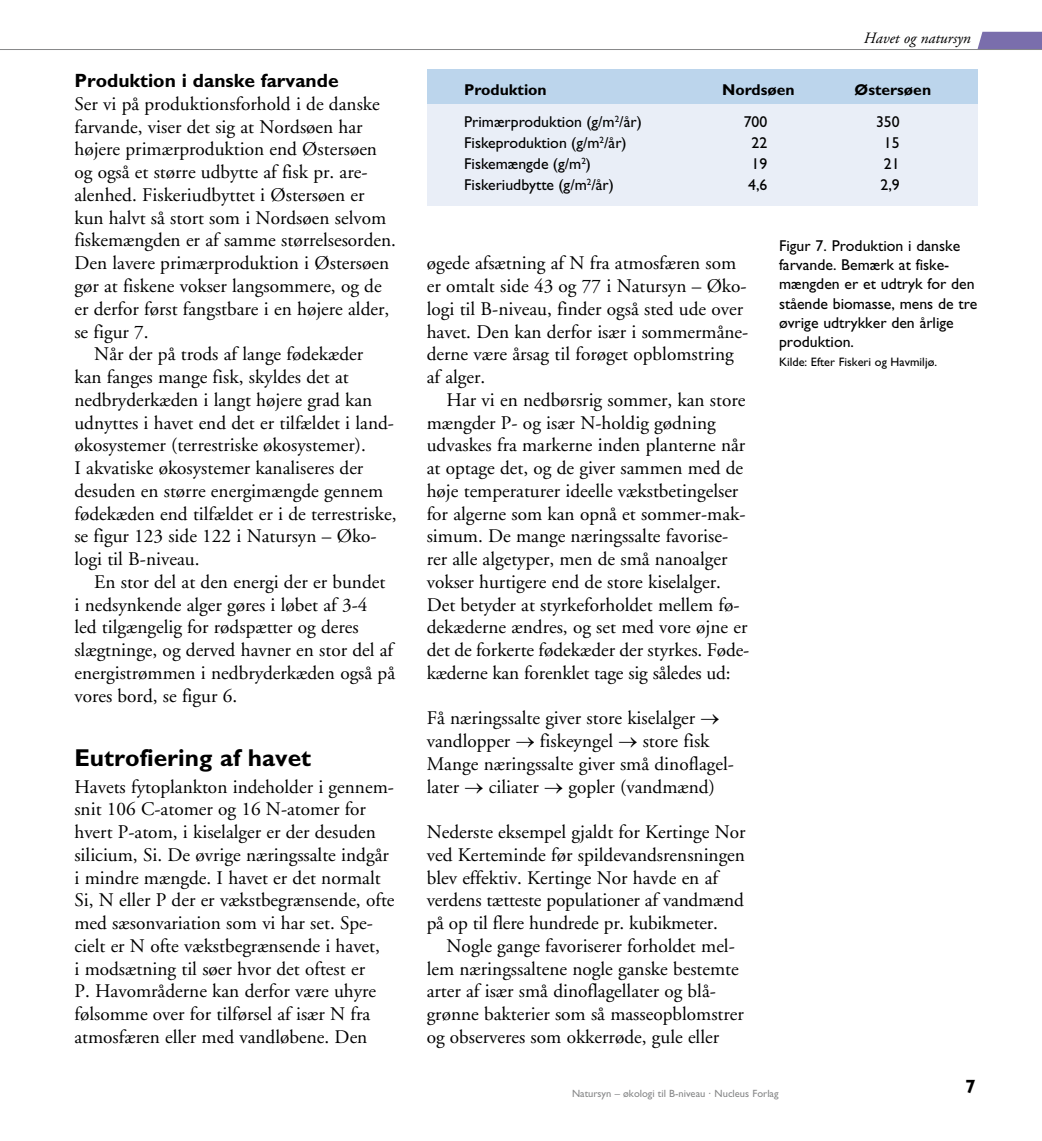
<style>
.page{position:relative;width:1042px;height:1141px;background:#fff}
.page>*{position:absolute;margin:0;border:0;box-sizing:border-box;transform-origin:0 0}
.t1{font:700 24.5px "Gill Sans";color:#000}
.t2{font:19.25px/22.8px "Adobe Garamond";color:#000}
.t3{font:700 19.25px "Gill Sans";color:#000}
.t4{font:15.75px/21px "Gill Sans";color:#000}
.t5{font:700 15.75px "Gill Sans";color:#000}
.t6{font:italic 15.75px "Adobe Garamond";color:#000}
.t7{font:12.25px "Gill Sans";color:#000}
.t8{font:10.5px "Gill Sans";color:#878889}
</style>
<div class="page">
<svg style="left:977px;top:32px;width:65px;height:17px"></svg>
<hr style="left:0;top:49px;width:1042px;height:1px;background:#878889">
<div style="left:427px;top:70px;width:550px;height:135px;background:#e9eef7"></div>
<div style="left:427px;top:69px;width:550px;height:35px;background:#bcd5ec"></div>
<p class="t3" style="left:74px;top:69px;width:266px">Produktion i danske farvande</p>
<p class="t2" style="left:74px;top:93px;width:307px">Ser vi på produktionsforhold i de danske</p>
<p class="t2" style="left:74px;top:116px;width:290px">farvande, viser det sig at Nordsøen har</p>
<p class="t2" style="left:74px;top:139px;width:304px">højere primærproduktion end Østersøen</p>
<p class="t2" style="left:74px;top:161px;width:295px">og også et større udbytte af fisk pr. are-</p>
<p class="t2" style="left:74px;top:184px;width:292px">alenhed. Fiskeriud-byttet i Østersøen er</p>
<p class="t2" style="left:74px;top:207px;width:313px">kun halvt så stort som i Nordsøen selvom</p>
<p class="t2" style="left:74px;top:230px;width:323px">fiskemængden er af samme størrelsesorden.</p>
<p class="t2" style="left:74px;top:252px;width:316px">Den lavere primærproduktion i Østersøen</p>
<p class="t2" style="left:74px;top:275px;width:309px">gør at fiskene vokser langsommere, og de</p>
<p class="t2" style="left:74px;top:298px;width:316px">er derfor først fangstbare i en højere alder,</p>
<p class="t2" style="left:74px;top:321px;width:76px">se figur 7.</p>
<p class="t2" style="left:94px;top:343px;width:270px">Når der på trods af lange fødekæder</p>
<p class="t2" style="left:74px;top:366px;width:276px">kan fanges mange fisk, skyldes det at</p>
<p class="t2" style="left:74px;top:389px;width:299px">nedbryderkæ-den i langt højere grad kan</p>
<p class="t2" style="left:74px;top:412px;width:321px">udnyttes i havet end det er tilfældet i land-</p>
<p class="t2" style="left:74px;top:434px;width:293px">økosystemer (terrestriske økosystemer).</p>
<p class="t2" style="left:74px;top:457px;width:290px">I akvatiske økosystemer kanaliseres der</p>
<p class="t2" style="left:74px;top:480px;width:310px">desuden en større energimængde gennem</p>
<p class="t2" style="left:74px;top:503px;width:323px">fødekæden end tilfældet er i de terrestriske,</p>
<p class="t2" style="left:74px;top:525px;width:304px">se figur 123 side 122 i Natursyn – Øko-</p>
<p class="t2" style="left:74px;top:548px;width:127px">logi til B-niveau.</p>
<p class="t2" style="left:94px;top:571px;width:292px">En stor del at den energi der er bundet</p>
<p class="t2" style="left:74px;top:594px;width:295px">i nedsynkende alger gøres i løbet af 3-4</p>
<p class="t2" style="left:74px;top:616px;width:286px">led til-gængelig for rødspætter og deres</p>
<p class="t2" style="left:74px;top:639px;width:320px">slægtninge, og derved havner en stor del af</p>
<p class="t2" style="left:74px;top:662px;width:322px">energistrømmen i nedbryderkæden også på</p>
<p class="t2" style="left:74px;top:685px;width:164px">vores bord, se figur 6.</p>
<p class="t1" style="left:74px;top:743px;width:238px">Eutrofiering af havet</p>
<p class="t2" style="left:74px;top:776px;width:322px">Havets fytoplankton indeholder i gennem&shy;snit 106 C-atomer og 16 N-atomer for hvert P-atom, i kiselalger er der desuden silicium, Si. De øvrige næringssalte indgår i mindre mængde. I havet er det normalt Si, N eller P der er vækst-begrænsende, ofte med sæsonvariation som vi har set. Spe&shy;cielt er N ofte vækstbegrænsende i havet,<br>i modsætning til søer hvor det oftest er<br>P. Havområderne kan derfor være uhyre følsomme over for tilførsel af især N fra atmosfæren eller med vandløbene. Den</p>
<p class="t5" style="left:464px;top:80px;width:84px">Produktion</p>
<p class="t4" style="left:464px;top:111px;width:179px">Primærproduktion (g/m<sup>2</sup>/år)<br>Fiskeproduktion (g/m<sup>2</sup>/år)<br>Fiskemængde (g/m<sup>2</sup>)<br>Fiskeriudbytte (g/m<sup>2</sup>/år)</p>
<p class="t6" style="left:864px;top:30px;width:109px">Havet og natursyn</p>
<p class="t5" style="left:722px;top:80px;width:74px">Nordsøen</p>
<p class="t5" style="left:854px;top:80px;width:78px">Østersøen</p>
<p class="t4" style="left:876px;top:111px;width:25px;text-align:justify">350<br>15<br>21<br>2,9</p>
<p class="t4" style="left:744px;top:111px;width:25px;text-align:justify">700<br>22<br>19<br>4,6</p>
<p class="t2" style="left:427px;top:252px;width:323px">øgede afsætning af N fra atmosfæren som er omtalt side 43 og 77 i Natursyn – Øko&shy;logi til B-niveau, finder også sted ude over havet. Den kan derfor især i sommermåne&shy;derne være årsag til forøget opblom-string af alger.</p>
<p class="t2" style="left:427px;top:389px;width:323px;text-indent:20px">Har vi en nedbørsrig sommer, kan store mængder P- og især N-holdig gød-ning udvaskes fra markerne inden planterne når at op-tage det, og de giver sammen med de høje temperaturer ideelle vækstbetin-gelser for algerne som kan opnå et sommer-mak&shy;simum. De mange næ-rings-salte favorise&shy;rer alle algetyper, men de små nanoalger vokser hurtigere end de store kiselalger.<br>Det betyder at styr-keforholdet mellem fø&shy;dekæderne ændres, og set med vore øjne er det de forkerte fødekæder der styrkes. Føde&shy;kæderne kan forenklet tage sig således ud:</p>
<p class="t2" style="left:427px;top:707px;width:309px">Få næringssalte giver store kiselalger → vandlopper → fiskeyngel → store fisk Mange næringssalte giver små dinoflagel&shy;later → ciliater → gopler (vandmænd)</p>
<p class="t2" style="left:427px;top:821px;width:320px">Nederste eksempel gjaldt for Kertinge Nor ved Kerteminde før spildevandsrensningen blev effektiv. Kertinge Nor havde en af verdens tætteste populationer af vandmænd på op til flere hundrede pr. kubikmeter.</p>
<p class="t2" style="left:427px;top:935px;width:319px;text-indent:20px">Nogle gange favoriserer forholdet mel&shy;lem næringssaltene nogle ganske bestemte arter af især små dinoflagellater og blå&shy;grønne bakterier som så masseopblomstrer og observeres som okkerrøde, gule eller</p>
<p class="t4" style="left:779px;top:236px;width:200px;line-height:19.2px">Figur 7. Produktion i danske farvande. Bemærk at fiske&shy;mængden er et udtryk for den stående biomasse, mens de tre øvrige udtrykker den årlige produktion.</p>
<p class="t7" style="left:779px;top:355px;width:160px">Kilde: Efter Fiskeri og Havmiljø.</p>
<p class="t8" style="left:572px;top:1088px;width:208px">Natursyn – økologi til B-niveau · Nucleus Forlag</p>
</div>
